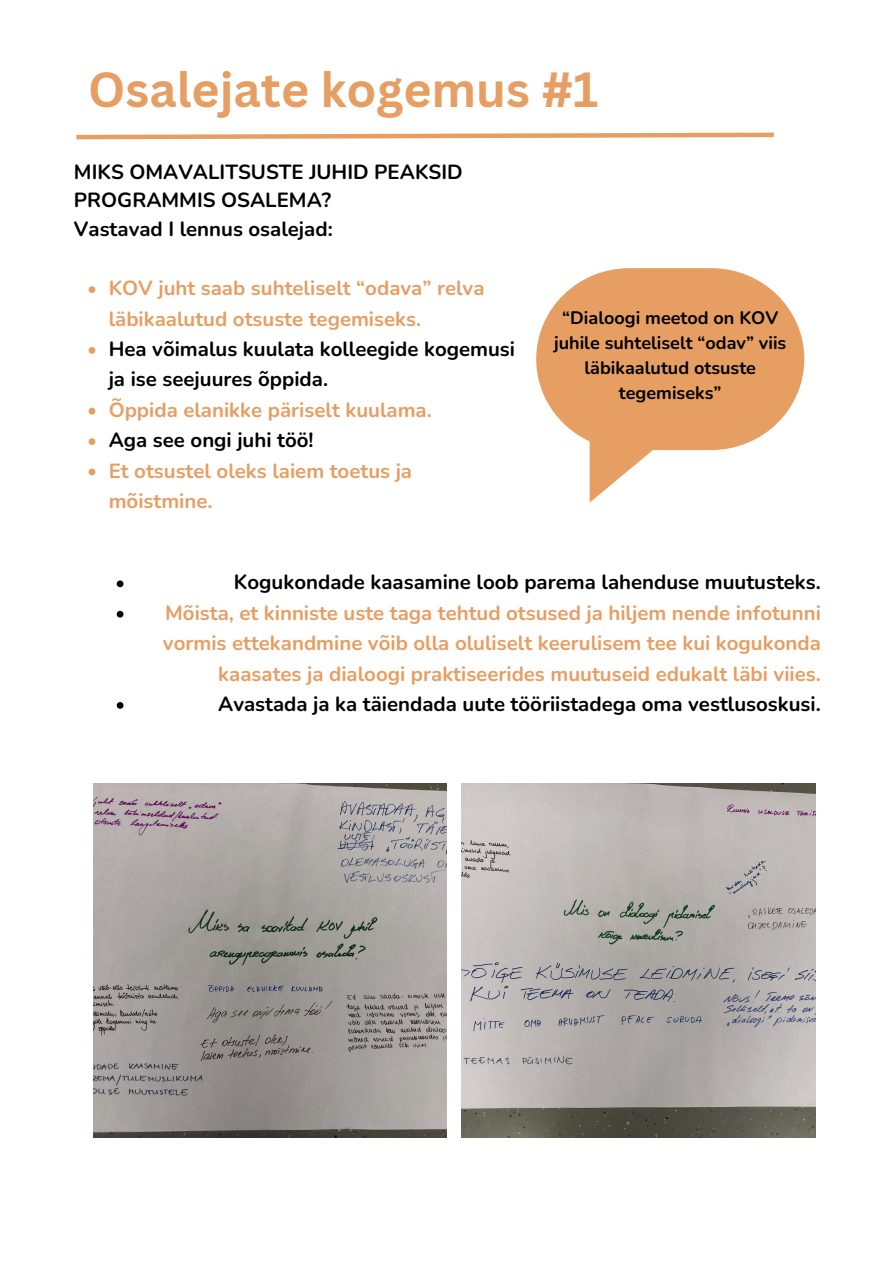
<style>
.page{position:relative;width:894px;height:1264px;background:#fff}
.page>*{position:absolute;margin:0;border:0;box-sizing:border-box;transform-origin:0 0}
.t1{font:700 48px "Canva Sans";color:#e69e63}
.t2{font:700 20.4px/30.3px "Nunito";color:#e69e63}
.t3{font:700 20.4px/28.2px "Nunito";color:#000}
.t4{font:700 18px/24.8px "Nunito";color:#000;text-align:center}
</style>
<div class="page">
<svg style="left:76px;top:132px;width:698px;height:8px"></svg>
<svg style="left:536px;top:268px;width:268px;height:182px;background:#e9ac7a"></svg>
<img style="left:93px;top:783px;width:353px;height:354px">
<img style="left:461px;top:783px;width:354px;height:354px">
<svg style="left:89px;top:286px;width:6px;height:7px"></svg>
<svg style="left:89px;top:347px;width:6px;height:7px"></svg>
<svg style="left:89px;top:408px;width:6px;height:6px"></svg>
<svg style="left:89px;top:438px;width:6px;height:7px"></svg>
<svg style="left:89px;top:468px;width:6px;height:7px"></svg>
<svg style="left:117px;top:580px;width:6px;height:7px"></svg>
<svg style="left:117px;top:611px;width:6px;height:6px"></svg>
<svg style="left:117px;top:702px;width:6px;height:6px"></svg>
<h1 class="t1" style="left:88px;top:55px;width:511px">Osalejate kogemus #1</h1>
<p class="t3" style="left:74px;top:158px;width:390px">MIKS OMAVALITSUSTE JUHID PEAKSID<br>PROGRAMMIS OSALEMA?<br>Vastavad I lennus osalejad:</p>
<p class="t2" style="left:109px;top:273px;width:377px">KOV juht saab suhteliselt “odava” relva läbikaalutud otsuste tegemiseks.</p>
<p class="t3" style="left:109px;top:334px;width:408px;line-height:30.3px">Hea võimalus kuulata kolleegide kogemusi ja ise seejuures õppida.</p>
<p class="t2" style="left:109px;top:395px;width:324px">Õppida elanikke päriselt kuulama.</p>
<p class="t3" style="left:109px;top:426px;width:206px">Aga see ongi juhi töö!</p>
<p class="t2" style="left:109px;top:456px;width:305px">Et otsustel oleks laiem toetus ja mõistmine.</p>
<p class="t4" style="left:554px;top:306px;width:234px">“Dialoogi meetod on KOV juhile suhteliselt “odav” viis läbikaalutud otsuste tegemiseks”</p>
<p class="t3" style="left:234px;top:568px;width:588px">Kogukondade kaasamine loob parema lahenduse muutusteks.</p>
<p class="t2" style="left:163px;top:598px;width:659px;text-align:right">Mõista, et kinniste uste taga tehtud otsused ja hiljem nende infotunni vormis ettekandmine võib olla oluliselt keerulisem tee kui kogukonda kaasates ja dialoogi praktiseerides muutuseid edukalt läbi viies.</p>
<p class="t3" style="left:218px;top:690px;width:604px">Avastada ja ka täiendada uute tööriistadega oma vestlusoskusi.</p>
</div>
